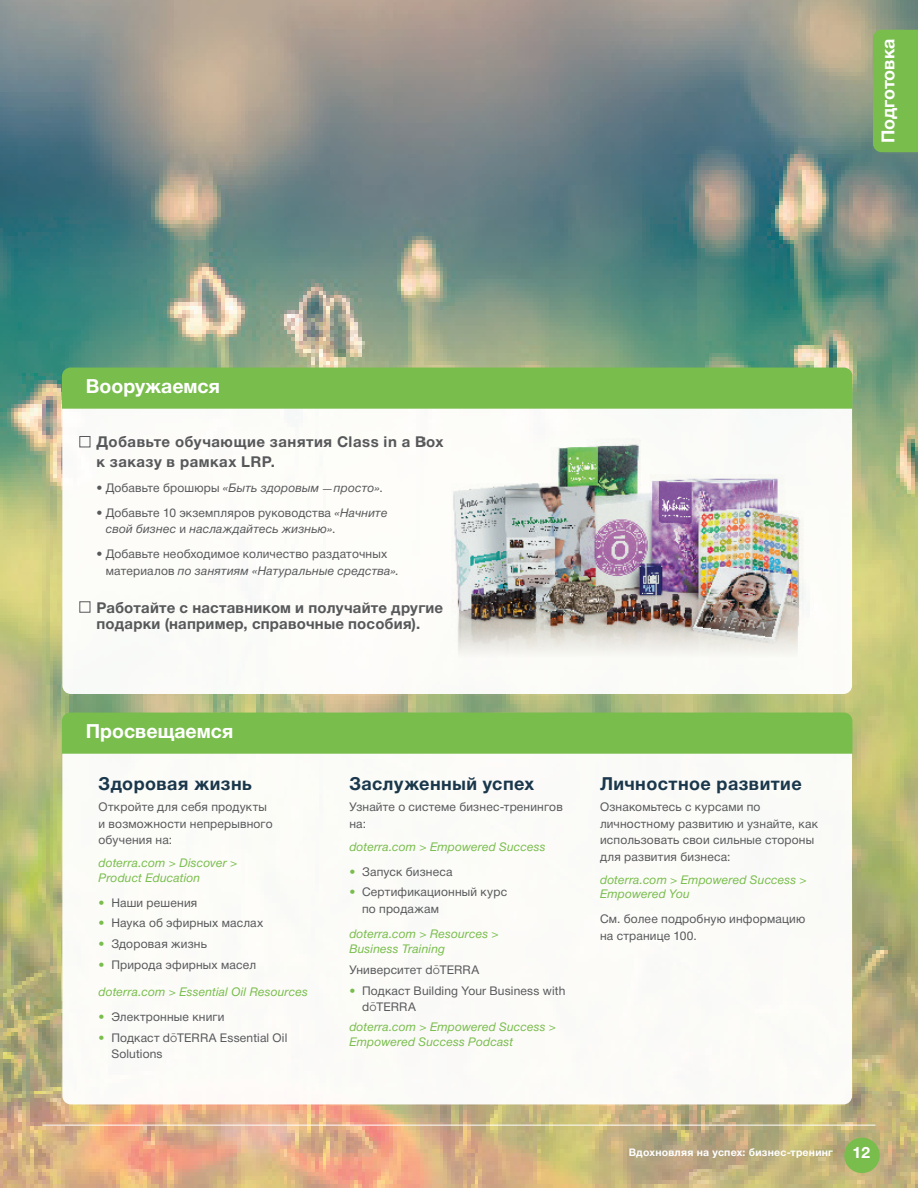
<style>
.page{position:relative;width:918px;height:1188px;background:#fff}
.page>*{position:absolute;margin:0;border:0;box-sizing:border-box;transform-origin:0 0}
.Body_Copy__10pt___14{font:700 19.5px "Helvetica Neue Cyr";color:#fff}
.Body_copy_pullout{font:700 18px "Helvetica Neue Cyr";letter-spacing:.025em;color:#1a374b}
.t1{font:700 18px "Helvetica Neue Cyr";letter-spacing:-.005em;color:#fff}
.t2{font:700 15.75px "Helvetica Neue Cyr";color:#fff}
.Body_Copy_8_pt_13_pt{font:700 15px/16.5px "Helvetica Neue Cyr";letter-spacing:.015em;color:#57585a}
.Tab_12_pt_bold{font:700 15px/19.5px "Helvetica Neue Cyr";letter-spacing:.035em;color:#57585a}
.Body_Copy_8_pt_13_pt-2{font:12px/16.5px "Helvetica Neue Cyr";letter-spacing:.015em;color:#57585a}
.Body_Copy_8_pt_13_pt-3{font:italic 12px/14.4px "Helvetica Neue Cyr";letter-spacing:.015em;color:#79bd4c}
.Body_Copy_8_pt_13_pt-4{font:italic 12px/16.5px "Helvetica Neue Cyr";letter-spacing:.015em;color:#57585a}
.Body_bullets{font:italic 12px/15.3px "Helvetica Neue Cyr";letter-spacing:.015em;color:#79bd4c}
.Body_bullets-2{font:12px "Helvetica Neue Cyr";letter-spacing:.015em;color:#57585a}
.t3{font:700 10.5px "Helvetica Neue Cyr";letter-spacing:.02em;color:#fff}
.s1{font-style:normal}
.s2{font-family:"Monotype Corsiva";font-style:normal}
.s3{font-style:italic}
.s4{color:#79bd4c}
.s5{font-family:"Raleway"}
</style>
<div class="page">
<img style="left:0;top:0;width:918px;height:1188px">
<div style="left:873px;top:30px;width:45px;height:122px;background:#79bd4c"></div>
<svg style="left:62px;top:409px;width:790px;height:285px"></svg>
<svg style="left:62px;top:754px;width:790px;height:350px"></svg>
<div style="left:62px;top:368px;width:790px;height:41px;background:#79bd4c"></div>
<div style="left:62px;top:713px;width:790px;height:41px;background:#79bd4c"></div>
<div style="left:79px;top:436px;width:11px;height:11px;border:1px solid #57585a"></div>
<div style="left:79px;top:601px;width:11px;height:12px;border:1px solid #57585a"></div>
<hr style="left:43px;top:1125px;width:832px;height:1px;background:#fff">
<div style="left:844px;top:1138px;width:36px;height:35px;background:#79bd4c;border-radius:50%"></div>
<img style="left:425px;top:421px;width:400px;height:249px">
<p class="t1" style="left:878px;top:143px;width:106px;rotate:-90deg">Подготовка</p>
<p class="Body_Copy__10pt___14" style="left:86px;top:376px;width:136px">Вооружаемся</p>
<p class="Tab_12_pt_bold" style="left:96px;top:432px;width:349px">Добавьте обучающие занятия Class in a Box к заказу в рамках LRP.</p>
<p class="Body_Copy_8_pt_13_pt-4" style="left:96px;top:479px;width:288px"><span class="s1">• Добавьте брошюры</span> «Быть здоровым <span class="s2">―</span> просто»<span class="s1">.</span></p>
<p class="Body_Copy_8_pt_13_pt-4" style="left:106px;top:504px;width:283px;text-indent:-9px"><span class="s1">• Добавьте 10 экземпляров руководства</span> «Начните свой бизнес <span class="s1">и</span> наслаждайтесь жизнью»<span class="s1">.</span></p>
<p class="Body_Copy_8_pt_13_pt-2" style="left:106px;top:546px;width:295px;text-indent:-9px">• Добавьте необходимое количество раздаточных материалов <span class="s3">по занятиям «Натуральные средства».</span></p>
<p class="Body_Copy_8_pt_13_pt" style="left:96px;top:599px;width:348px">Работайте с наставником и получайте другие подарки (например, справочные пособия).</p>
<p class="Body_Copy__10pt___14" style="left:86px;top:721px;width:149px">Просвещаемся</p>
<p class="Body_copy_pullout" style="left:99px;top:774px;width:155px">Здоровая жизнь</p>
<p class="Body_Copy_8_pt_13_pt-2" style="left:99px;top:799px;width:176px">Откройте для себя продукты и возможности непрерывного обучения на:</p>
<p class="Body_Copy_8_pt_13_pt-3" style="left:99px;top:856px;width:140px">doterra.com &gt; Discover &gt;<br>Product Education</p>
<p class="Body_Copy_8_pt_13_pt-2" style="left:99px;top:894px;width:100px"><span class="s4">•</span> Наши решения</p>
<p class="Body_Copy_8_pt_13_pt-2" style="left:99px;top:915px;width:166px"><span class="s4">•</span> Наука об эфирных маслах</p>
<p class="Body_Copy_8_pt_13_pt-2" style="left:99px;top:936px;width:110px"><span class="s4">•</span> Здоровая жизнь</p>
<p class="Body_Copy_8_pt_13_pt-2" style="left:99px;top:956px;width:159px"><span class="s4">•</span> Природа эфирных масел</p>
<p class="Body_Copy_8_pt_13_pt-3" style="left:99px;top:985px;width:211px">doterra.com &gt; Essential Oil Resources</p>
<p class="Body_Copy_8_pt_13_pt-2" style="left:99px;top:1009px;width:127px"><span class="s4">•</span> Электронные книги</p>
<p class="Body_Copy_8_pt_13_pt-2" style="left:111px;top:1029px;width:177px;text-indent:-13px"><span class="s4">•</span> Подкаст d<span class="s5">ō</span>TERRA Essential Oil<br>Solutions</p>
<p class="Body_copy_pullout" style="left:349px;top:774px;width:186px">Заслуженный успех</p>
<p class="Body_Copy_8_pt_13_pt-2" style="left:349px;top:799px;width:215px">Узнайте о системе бизнес-тренингов на:</p>
<p class="Body_Copy_8_pt_13_pt-3" style="left:349px;top:839px;width:198px">doterra.com &gt; Empowered Success</p>
<p class="Body_Copy_8_pt_13_pt-2" style="left:349px;top:863px;width:105px"><span class="s4">•</span> Запуск бизнеса</p>
<p class="Body_Copy_8_pt_13_pt-2" style="left:362px;top:884px;width:147px;text-indent:-13px"><span class="s4">•</span> Сертификационный курс по продажам</p>
<p class="Body_bullets" style="left:349px;top:926px;width:151px">doterra.com &gt; Resources &gt;<br>Business Training</p>
<p class="Body_bullets-2" style="left:349px;top:963px;width:131px">Университет d<span class="s5">ō</span>TERRA</p>
<p class="Body_Copy_8_pt_13_pt-2" style="left:362px;top:982px;width:205px;text-indent:-13px"><span class="s4">•</span> Подкаст Building Your Business with d<span class="s5">ō</span>TERRA</p>
<p class="Body_bullets" style="left:349px;top:1019px;width:208px">doterra.com &gt; Empowered Success &gt;<br>Empowered Success Podcast</p>
<p class="Body_copy_pullout" style="left:600px;top:774px;width:203px">Личностное развитие</p>
<p class="Body_Copy_8_pt_13_pt-2" style="left:600px;top:799px;width:219px">Ознакомьтесь с курсами по личностному развитию и узнайте, как использовать свои сильные стороны для развития бизнеса:</p>
<p class="Body_Copy_8_pt_13_pt-3" style="left:600px;top:872px;width:208px">doterra.com &gt; Empowered Success &gt;<br>Empowered You</p>
<p class="Body_Copy_8_pt_13_pt-2" style="left:600px;top:911px;width:207px">См. более подробную информацию на странице 100.</p>
<p class="t3" style="left:629px;top:1146px;width:206px">Вдохновляя на успех: бизнес-тренинг</p>
<p class="t2" style="left:853px;top:1144px;width:19px">12</p>
</div>
